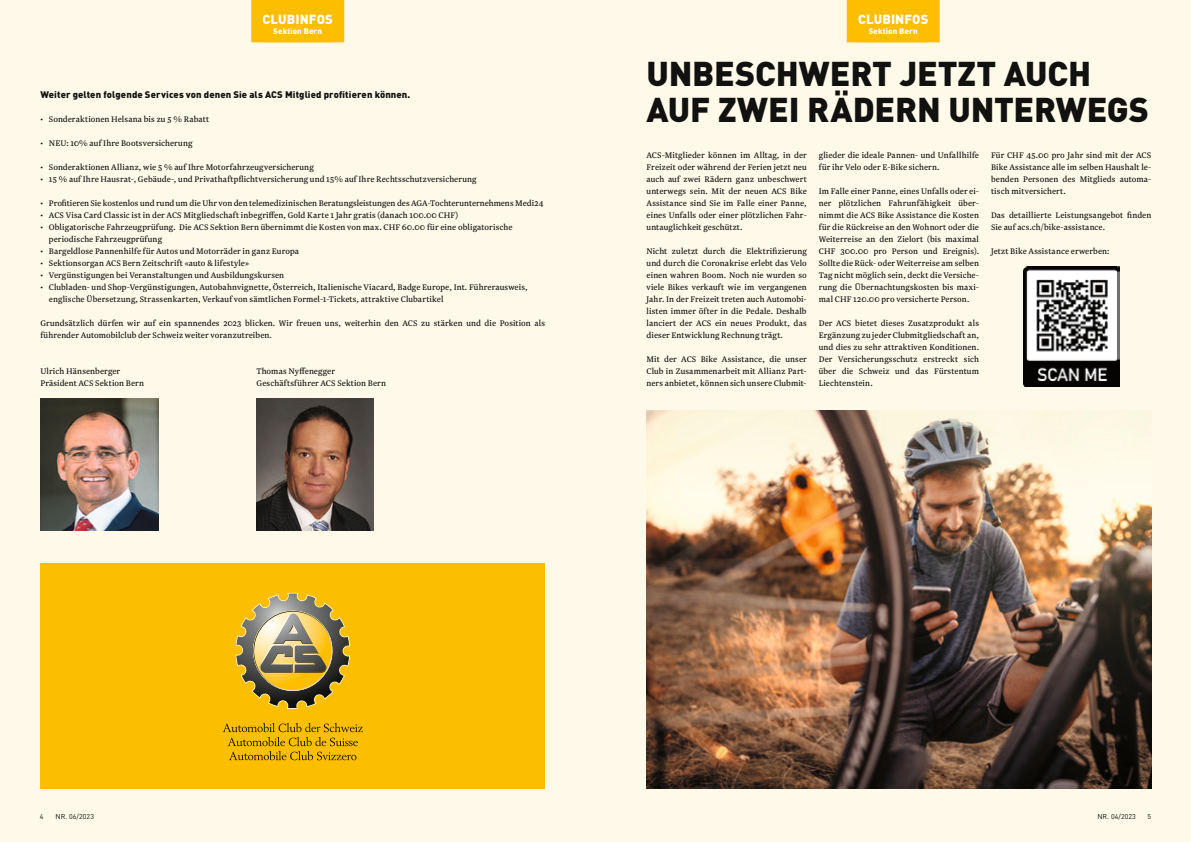
<style>
.page{position:relative;width:1191px;height:842px;background:#fff9e9}
.page>*{position:absolute;margin:0;border:0;box-sizing:border-box;transform-origin:0 0}
.t1{font:900 34px/36px "DIN";letter-spacing:-.005em;color:#11110f}
.t2{font:900 13px "DIN";letter-spacing:.01em;color:#fff}
.t3{font:9.5px/12px "Newzald";letter-spacing:.01em;color:#11110f;text-align:justify}
.t4{font:900 9.5px "DIN";letter-spacing:.01em;color:#11110f}
.t5{font:900 8px "DIN";letter-spacing:.01em;color:#fff}
.t6{font:7px "DIN";letter-spacing:.01em;color:#11110f}
</style>
<div class="page">
<div style="left:40px;top:563px;width:505px;height:226px;background:#fcbe00"></div>
<svg style="left:235px;top:593px;width:115px;height:116px"></svg>
<svg style="left:223px;top:723px;width:140px;height:37px"></svg>
<img style="left:256px;top:398px;width:118px;height:132px">
<img style="left:40px;top:398px;width:118px;height:132px">
<div style="left:251px;top:0;width:93px;height:42px;background:#fdbe00"></div>
<img style="left:646px;top:410px;width:505px;height:378px">
<img style="left:1023px;top:266px;width:96px;height:120px">
<div style="left:846px;top:0;width:93px;height:42px;background:#fdbe00"></div>
<h2 class="t2" style="left:262px;top:10px;width:72px">CLUBINFOS</h2>
<p class="t5" style="left:273px;top:25px;width:50px">Sektion Bern</p>
<p class="t4" style="left:40px;top:89px;width:371px">Weiter gelten folgende Services von denen Sie als ACS Mitglied profitieren können.</p>
<p class="t3" style="left:40px;top:113px;width:170px">• Sonderaktionen Helsana bis zu 5 % Rabatt</p>
<p class="t3" style="left:40px;top:137px;width:153px">• NEU: 10% auf Ihre Bootsversicherung</p>
<p class="t3" style="left:40px;top:161px;width:275px">• Sonderaktionen Allianz, wie 5 % auf Ihre Motorfahrzeugversicherung</p>
<p class="t3" style="left:40px;top:173px;width:438px">• 15 % auf Ihre Hausrat-, Gebäude-, und Privathaftpflichtversicherung und 15% auf Ihre Rechtsschutzversicherung</p>
<p class="t3" style="left:40px;top:197px;width:504px">• Profitieren Sie kostenlos und rund um die Uhr von den telemedizinischen Beratungsleistungen des AGA-Tochterunternehmens Medi24</p>
<p class="t3" style="left:40px;top:209px;width:419px">• ACS Visa Card Classic ist in der ACS Mitgliedschaft inbegriffen, Gold Karte 1 Jahr gratis (danach 100.00 CHF)</p>
<p class="t3" style="left:49px;top:221px;width:465px;text-indent:-9px">• Obligatorische Fahrzeugprüfung. Die ACS Sektion Bern übernimmt die Kosten von max. CHF 60.00 für eine obligatorische periodische Fahrzeugprüfung</p>
<p class="t3" style="left:40px;top:245px;width:260px">• Bargeldlose Pannenhilfe für Autos und Motorräder in ganz Europa</p>
<p class="t3" style="left:40px;top:257px;width:210px">• Sektionsorgan ACS Bern Zeitschrift «auto &amp; lifestyle»</p>
<p class="t3" style="left:40px;top:269px;width:245px">• Vergünstigungen bei Veranstaltungen und Ausbildungskursen</p>
<p class="t3" style="left:49px;top:281px;width:480px;text-indent:-9px">• Clubladen- und Shop-Vergünstigungen, Autobahnvignette, Österreich, Italienische Viacard, Badge Europe, Int. Führerausweis, englische Übersetzung, Strassenkarten, Verkauf von sämtlichen Formel-1-Tickets, attraktive Clubartikel</p>
<p class="t3" style="left:40px;top:317px;width:506px">Grundsätzlich dürfen wir auf ein spannendes 2023 blicken. Wir freuen uns, weiterhin den ACS zu stärken und die Position als führender Automobilclub der Schweiz weiter voranzutreiben.</p>
<p class="t3" style="left:40px;top:365px;width:81px">Ulrich Hänsenberger</p>
<p class="t3" style="left:256px;top:365px;width:80px">Thomas Nyffenegger</p>
<p class="t3" style="left:40px;top:377px;width:105px">Präsident ACS Sektion Bern</p>
<p class="t3" style="left:256px;top:377px;width:131px">Geschäftsführer ACS Sektion Bern</p>
<h2 class="t2" style="left:858px;top:10px;width:72px">CLUBINFOS</h2>
<p class="t5" style="left:869px;top:25px;width:50px">Sektion Bern</p>
<h1 class="t1" style="left:646px;top:55px;width:504px">UNBESCHWERT JETZT AUCH<br>AUF ZWEI RÄDERN UNTERWEGS</h1>
<p class="t3" style="left:646px;top:149px;width:162px">ACS-Mitglieder können im Alltag, in der Freizeit oder während der Ferien jetzt neu auch auf zwei Rädern ganz unbeschwert unterwegs sein. Mit der neuen ACS Bike Assistance sind Sie im Falle einer Panne, eines Unfalls oder einer plötzlichen Fahr&shy;untauglichkeit geschützt.</p>
<p class="t3" style="left:646px;top:245px;width:162px">Nicht zuletzt durch die Elektrifizierung und durch die Coronakrise erlebt das Velo einen wahren Boom. Noch nie wurden so viele Bikes verkauft wie im vergangenen Jahr. In der Freizeit treten auch Automobi&shy;listen immer öfter in die Pedale. Deshalb lanciert der ACS ein neues Produkt, das dieser Entwicklung Rechnung trägt.</p>
<p class="t3" style="left:646px;top:353px;width:162px">Mit der ACS Bike Assistance, die unser Club in Zusammenarbeit mit Allianz Part&shy;ners anbietet, können sich unsere Clubmit-</p>
<p class="t3" style="left:818px;top:149px;width:162px">glieder die ideale Pannen- und Unfallhilfe für ihr Velo oder E-Bike sichern.</p>
<p class="t3" style="left:818px;top:185px;width:162px">Im Falle einer Panne, eines Unfalls oder ei&shy;ner plötzlichen Fahrunfähigkeit über&shy;nimmt die ACS Bike Assistance die Kosten für die Rückreise an den Wohnort oder die Weiterreise an den Zielort (bis maximal CHF 300.00 pro Person und Ereignis).<br>Sollte die Rück- oder Weiterreise am selben Tag nicht möglich sein, deckt die Versiche&shy;rung die Übernachtungskosten bis maxi&shy;mal CHF 120.00 pro versicherte Person.</p>
<p class="t3" style="left:818px;top:317px;width:162px">Der ACS bietet dieses Zusatzprodukt als Ergänzung zu jeder Clubmitgliedschaft an, und dies zu sehr attraktiven Konditionen.<br>Der Versicherungsschutz erstreckt sich über die Schweiz und das Fürstentum Liechtenstein.</p>
<p class="t3" style="left:991px;top:149px;width:162px">Für CHF 45.00 pro Jahr sind mit der ACS Bike Assistance alle im selben Haushalt le&shy;benden Personen des Mitglieds automa&shy;tisch mitversichert.</p>
<p class="t3" style="left:991px;top:209px;width:162px">Das detaillierte Leistungsangebot finden<br>Sie auf acs.ch/bike-assistance.</p>
<p class="t3" style="left:991px;top:245px;width:120px">Jetzt Bike Assistance erwerben:</p>
<p class="t6" style="left:40px;top:812px;width:5px">4</p>
<p class="t6" style="left:56px;top:812px;width:40px">NR. 06/2023</p>
<p class="t6" style="left:1097px;top:812px;width:40px">NR. 04/2023</p>
<p class="t6" style="left:1147px;top:812px;width:5px">5</p>
</div>
